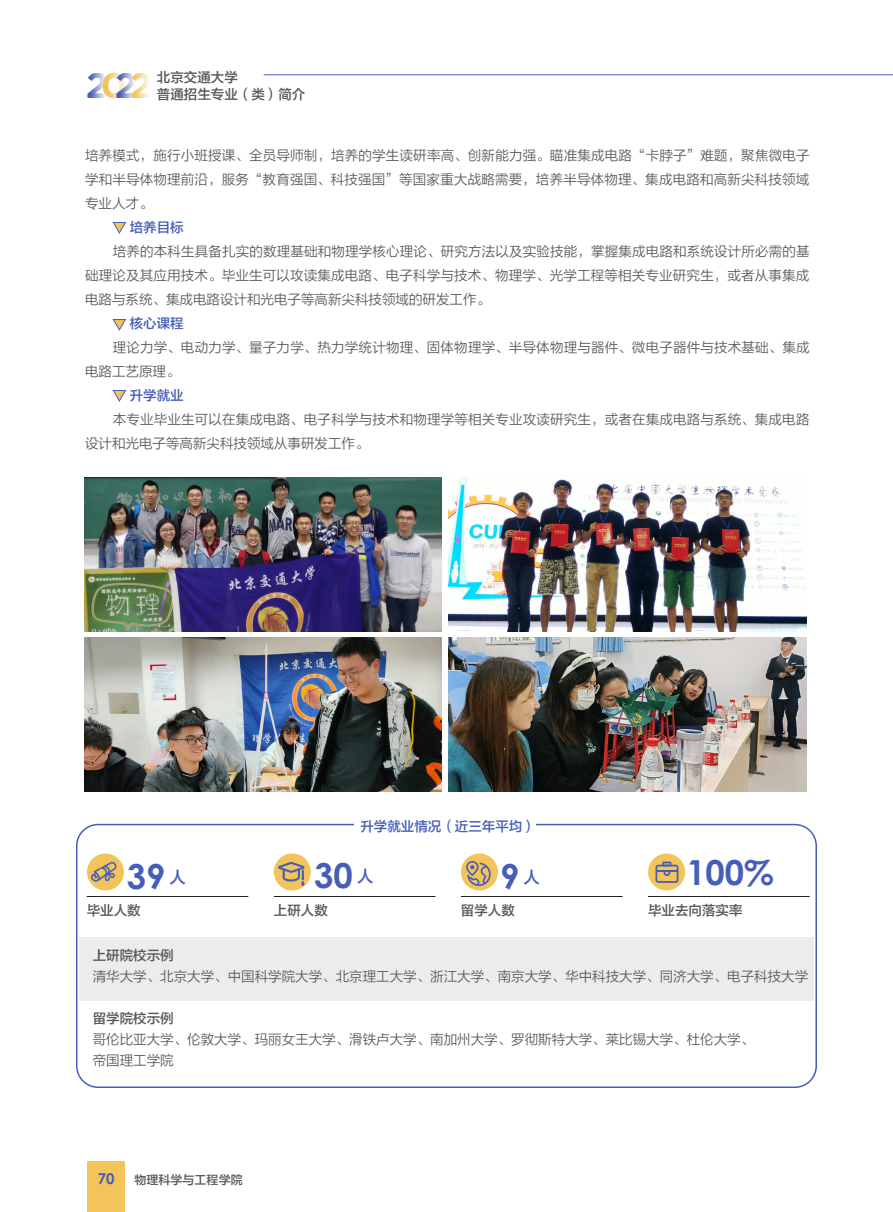
<style>
.page{position:relative;width:893px;height:1212px;background:#fff}
.page>*{position:absolute;margin:0;border:0;box-sizing:border-box;transform-origin:0 0}
.t1{font:700 35.55px "Gotham";color:#475eb8}
.t2{font:700 34.5px "Century Gothic";color:#475eb8}
.t3{font:700 15px "Century Gothic";color:#475eb8}
.t4{font:13.5px/24px "FZLTXIHJW GB1 0";letter-spacing:.015em;color:#57585a}
.t5{font:13.5px "FZLTZHJW GB1 0";color:#57585a}
.t6{font:13.5px "FZLTZHJW GB1 0";color:#475eb8}
.t7{font:12px "FZLTZHJW GB1 0";color:#57585a}
.s1{color:#f2c459}
</style>
<div class="page">
<hr style="left:264px;top:74px;width:629px;height:1px;background:#475eb8">
<div style="left:87px;top:1161px;width:38px;height:51px;background:#f2c459"></div>
<div style="left:76px;top:824px;width:741px;height:264px;border:2px solid #475eb8;border-radius:21px"></div>
<div style="left:355px;top:810px;width:181px;height:28px;background:#fff"></div>
<div style="left:87px;top:853px;width:37px;height:37px;background:#f2c459;border-radius:50%"></div>
<div style="left:274px;top:853px;width:37px;height:37px;background:#f2c459;border-radius:50%"></div>
<div style="left:461px;top:853px;width:37px;height:37px;background:#f2c459;border-radius:50%"></div>
<div style="left:648px;top:853px;width:37px;height:37px;background:#f2c459;border-radius:50%"></div>
<div style="left:79px;top:937px;width:735px;height:63px;background:#ececee"></div>
<svg style="left:655px;top:861px;width:23px;height:22px"></svg>
<hr style="left:87px;top:896px;width:161px;height:1px;background:#231f20">
<hr style="left:274px;top:896px;width:161px;height:1px;background:#231f20">
<hr style="left:461px;top:896px;width:161px;height:1px;background:#231f20">
<hr style="left:648px;top:896px;width:162px;height:1px;background:#231f20">
<svg style="left:278px;top:862px;width:26px;height:24px"></svg>
<svg style="left:466px;top:861px;width:25px;height:25px"></svg>
<svg style="left:91px;top:862px;width:25px;height:20px"></svg>
<svg style="left:112px;top:222px;width:14px;height:12px"></svg>
<svg style="left:112px;top:319px;width:14px;height:12px"></svg>
<svg style="left:112px;top:390px;width:14px;height:12px"></svg>
<img style="left:84px;top:477px;width:358px;height:154px">
<img style="left:84px;top:637px;width:358px;height:154px">
<img style="left:449px;top:477px;width:357px;height:154px">
<img style="left:449px;top:637px;width:357px;height:154px">
<p class="t5" style="left:157px;top:70px;width:82px">北京交通大学</p>
<h1 class="t1" style="left:85px;top:62px;width:69px">2<span class="s1">0</span>2<span class="s1">2</span></h1>
<p class="t5" style="left:157px;top:87px;width:150px">普通招生专业（类）简介</p>
<p class="t4" style="left:85px;top:144px;width:726px;text-align:justify">培养模式，施行小班授课、全员导师制，培养的学生读研率高、创新能力强。瞄准集成电路“卡脖子”难题，聚焦微电子学和半导体物理前沿，服务“教育强国、科技强国”等国家重大战略需要，培养半导体物理、集成电路和高新尖科技领域专业人才。</p>
<p class="t6" style="left:130px;top:220px;width:55px">培养目标</p>
<p class="t4" style="left:85px;top:240px;width:726px;text-align:justify;text-indent:28px">培养的本科生具备扎实的数理基础和物理学核心理论、研究方法以及实验技能，掌握集成电路和系统设计所必需的基础理论及其应用技术。毕业生可以攻读集成电路、电子科学与技术、物理学、光学工程等相关专业研究生，或者从事集成电路与系统、集成电路设计和光电子等高新尖科技领域的研发工作。</p>
<p class="t6" style="left:130px;top:316px;width:55px">核心课程</p>
<p class="t4" style="left:85px;top:336px;width:726px;text-indent:28px">理论力学、电动力学、量子力学、热力学统计物理、固体物理学、半导体物理与器件、微电子器件与技术基础、集成电路工艺原理。</p>
<p class="t6" style="left:130px;top:388px;width:55px">升学就业</p>
<p class="t4" style="left:85px;top:408px;width:726px;text-indent:28px">本专业毕业生可以在集成电路、电子科学与技术和物理学等相关专业攻读研究生，或者在集成电路与系统、集成电路设计和光电子等高新尖科技领域从事研发工作。</p>
<p class="t6" style="left:360px;top:819px;width:177px">升学就业情况（近三年平均）</p>
<h2 class="t2" style="left:127px;top:851px;width:61px">39 <sup>人</sup></h2>
<h2 class="t2" style="left:314px;top:849px;width:61px">30 <sup>人</sup></h2>
<h2 class="t2" style="left:500px;top:851px;width:41px">9 <sup>人</sup></h2>
<h2 class="t2" style="left:686px;top:846px;width:89px">100%</h2>
<p class="t5" style="left:87px;top:902px;width:55px">毕业人数</p>
<p class="t5" style="left:274px;top:902px;width:55px">上研人数</p>
<p class="t5" style="left:461px;top:902px;width:55px">留学人数</p>
<p class="t5" style="left:648px;top:902px;width:96px">毕业去向落实率</p>
<p class="t5" style="left:93px;top:948px;width:82px">上研院校示例</p>
<p class="t4" style="left:93px;top:965px;width:717px">清华大学、北京大学、中国科学院大学、北京理工大学、浙江大学、南京大学、华中科技大学、同济大学、电子科技大学</p>
<p class="t5" style="left:93px;top:1011px;width:82px">留学院校示例</p>
<p class="t4" style="left:93px;top:1029px;width:663px;line-height:21px">哥伦比亚大学、伦敦大学、玛丽女王大学、滑铁卢大学、南加州大学、罗彻斯特大学、莱比锡大学、杜伦大学、帝国理工学院</p>
<p class="t3" style="left:98px;top:1167px;width:18px">70</p>
<p class="t7" style="left:135px;top:1173px;width:109px">物理科学与工程学院</p>
</div>
